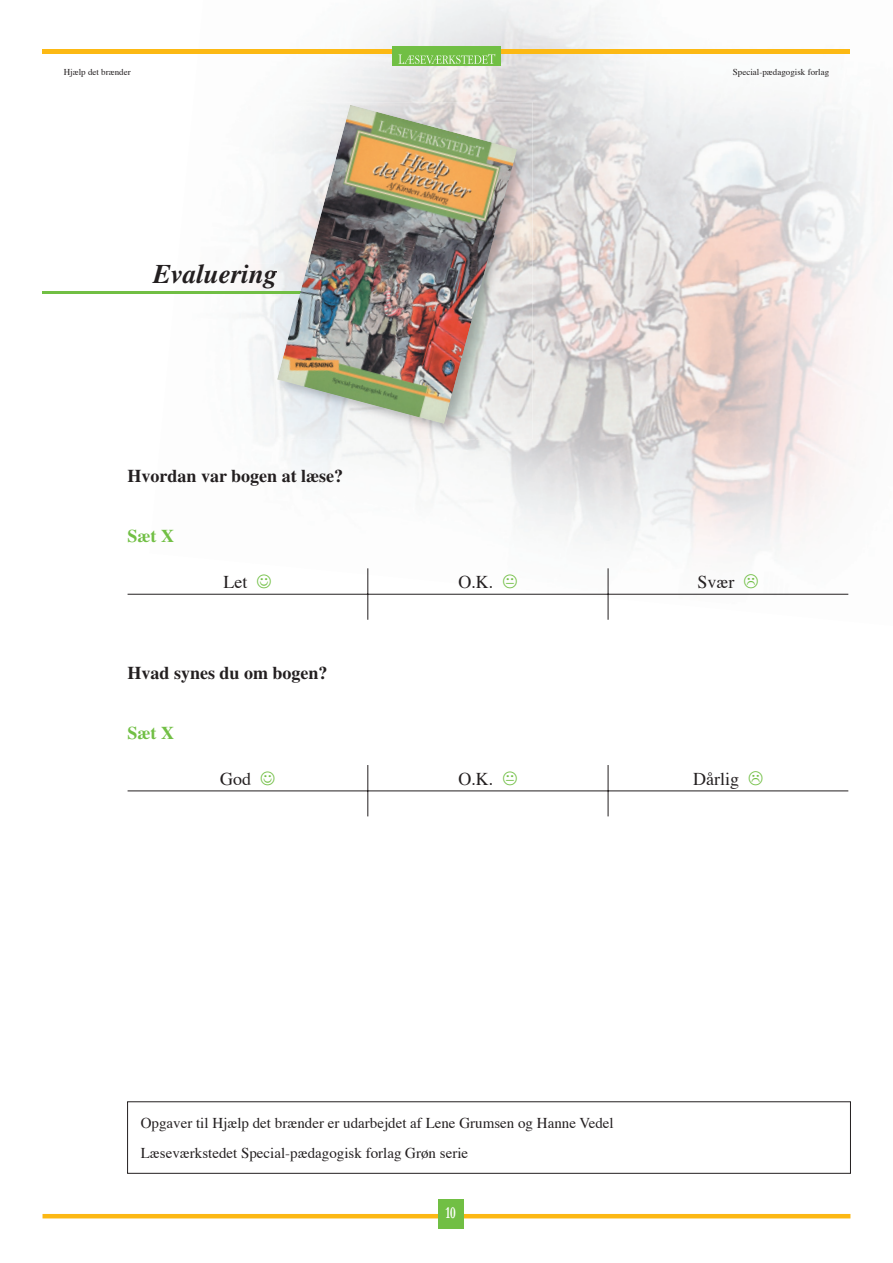
<style>
.page{position:relative;width:893px;height:1263px;background:#fff}
.page>*{position:absolute;margin:0;border:0;box-sizing:border-box;transform-origin:0 0}
.t1{font:italic 700 27px "Times";color:#231f20}
.t2{font:700 18px "Times";color:#231f20}
.t3{font:18px "Times";color:#231f20}
.t4{font:700 18px "Times";color:#71bf44}
.t5{font:700 16.8px "Garamond";color:#fff;scale:.71 1}
.t6{font:15px/30px "Times";color:#231f20}
.t7{font:9px "Times";color:#231f20}
</style>
<div class="page">
<img style="left:323px;top:0;width:241px;height:130px">
<img style="left:564px;top:3px;width:313px;height:617px">
<img style="left:149px;top:147px;width:126px;height:260px">
<img style="left:461px;top:130px;width:149px;height:464px">
<div style="left:253px;top:311px;width:52px;height:156px;background:#f5f6f7"></div>
<img style="left:305px;top:439px;width:172px;height:145px">
<img style="left:175px;top:264px;width:100px;height:24px">
<hr style="left:43px;top:1214px;width:807px;height:4px;background:#fcb814">
<hr style="left:43px;top:291px;width:316px;height:2px;background:#71bf44">
<div style="left:438px;top:1199px;width:25px;height:30px;background:#71bf44"></div>
<hr style="left:128px;top:594px;width:480px;height:1px;background:#231f20">
<svg style="left:368px;top:568px;width:1px;height:52px"></svg>
<hr style="left:608px;top:594px;width:240px;height:1px;background:#231f20">
<svg style="left:608px;top:568px;width:1px;height:52px"></svg>
<hr style="left:128px;top:791px;width:480px;height:1px;background:#231f20">
<svg style="left:368px;top:765px;width:1px;height:51px"></svg>
<hr style="left:608px;top:791px;width:240px;height:1px;background:#231f20">
<svg style="left:608px;top:765px;width:1px;height:51px"></svg>
<div style="left:42px;top:49px;width:808px;height:5px;background:#fcb914"></div>
<div style="left:393px;top:46px;width:108px;height:20px;background:#71bf44"></div>
<svg style="left:398px;top:54px;width:97px;height:10px"></svg>
<img style="left:275px;top:102px;width:257px;height:337px">
<img style="left:275px;top:264px;width:2px;height:24px">
<img style="left:277px;top:105px;width:240px;height:319px">
<div style="left:127px;top:1101px;width:724px;height:73px;border:1px solid #231f20"></div>
<svg style="left:503px;top:575px;width:14px;height:13px"></svg>
<svg style="left:744px;top:575px;width:14px;height:13px"></svg>
<p class="t7" style="left:64px;top:68px;width:68px">Hjælp det brænder</p>
<p class="t7" style="left:733px;top:68px;width:98px">Special-pædagogisk forlag</p>
<h1 class="t1" style="left:153px;top:264px;width:126px">Evaluering</h1>
<p class="t2" style="left:128px;top:469px;width:217px">Hvordan var bogen at læse?</p>
<p class="t4" style="left:128px;top:529px;width:48px">Sæt X</p>
<p class="t3" style="left:224px;top:575px;width:25px">Let</p>
<p class="t3" style="left:458px;top:575px;width:36px">O.K.</p>
<p class="t3" style="left:698px;top:575px;width:39px">Svær</p>
<p class="t2" style="left:128px;top:666px;width:202px">Hvad synes du om bogen?</p>
<p class="t4" style="left:128px;top:726px;width:48px">Sæt X</p>
<p class="t3" style="left:220px;top:771px;width:32px">God</p>
<p class="t3" style="left:458px;top:771px;width:36px">O.K.</p>
<p class="t3" style="left:693px;top:771px;width:47px">Dårlig</p>
<p class="t6" style="left:141px;top:1109px;width:474px">Opgaver til Hjælp det brænder er udarbejdet af Lene Grumsen og Hanne Vedel<br>Læseværkstedet Special-pædagogisk forlag Grøn serie</p>
<p class="t5" style="left:446px;top:1203px;width:16px">10</p>
</div>
